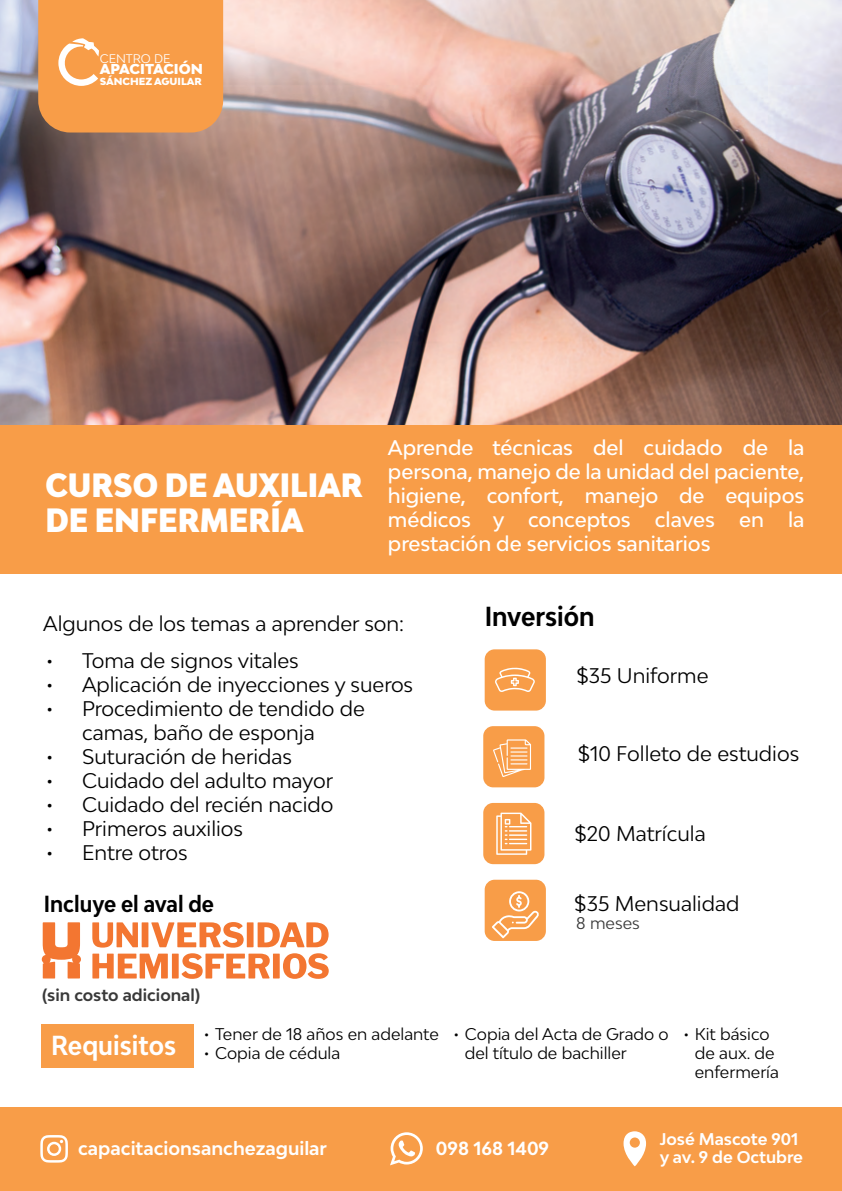
<style>
.page{position:relative;width:842px;height:1191px;background:#fff}
.page>*{position:absolute;margin:0;border:0;box-sizing:border-box;transform-origin:0 0}
.t1{font:900 condensed 31.8px/35.6px "Bw Modelica";color:#fff}
.t2{font:700 condensed 26px "Bw Modelica";color:#fff}
.t3{font:700 condensed 26px "Bw Modelica";color:#000}
.t4{font:700 condensed 22px "Bw Modelica";color:#000}
.t5{font:20px/24px "Bw Modelica";color:#000}
.t6{font:500 20px/24px "Bw Modelica";color:#fff;text-align:justify}
.t7{font:700 18px "Bw Modelica";color:#fff}
.t8{font:18px "Bw Modelica";color:#fff}
.t9{font:16px/19.2px "Bw Modelica";color:#000}
.t10{font:700 16px/18px "Bw Modelica";color:#fff}
.t11{font:700 16px "Bw Modelica";color:#393939}
.t12{font:16px "Bw Modelica";color:#393939}
.t13{font:900 13.6px "Bw Modelica";color:#fff}
.t14{font:11.8px "Bw Modelica";color:#fff}
.t15{font:900 9.8px "Bw Modelica";color:#fff}
</style>
<div class="page">
<div style="left:0;top:1107px;width:842px;height:84px;background:#f89d48"></div>
<svg style="left:390px;top:1132px;width:33px;height:34px"></svg>
<svg style="left:40px;top:1135px;width:28px;height:27px"></svg>
<svg style="left:623px;top:1131px;width:23px;height:35px"></svg>
<div style="left:0;top:424px;width:842px;height:149px;background:#f89d48"></div>
<img style="left:0;top:0;width:842px;height:424px">
<div style="left:38px;top:0;width:185px;height:132px;background:#f89d48"></div>
<div style="left:42px;top:1024px;width:152px;height:43px;background:#f89d48"></div>
<div style="left:483px;top:803px;width:61px;height:61px;background:#f89d48;border-radius:10px"></div>
<svg style="left:496px;top:812px;width:35px;height:43px"></svg>
<div style="left:485px;top:879px;width:61px;height:62px;background:#f89d48;border-radius:10px"></div>
<svg style="left:492px;top:891px;width:47px;height:47px"></svg>
<div style="left:483px;top:726px;width:61px;height:61px;background:#f89d48;border-radius:10px"></div>
<svg style="left:493px;top:739px;width:38px;height:38px"></svg>
<div style="left:485px;top:649px;width:61px;height:61px;background:#f89d48;border-radius:10px"></div>
<svg style="left:495px;top:667px;width:40px;height:25px"></svg>
<svg style="left:92px;top:922px;width:237px;height:25px"></svg>
<svg style="left:92px;top:953px;width:237px;height:25px"></svg>
<svg style="left:42px;top:922px;width:39px;height:56px"></svg>
<p class="t14" style="left:100px;top:51px;width:72px">CENTRO DE</p>
<p class="t13" style="left:100px;top:60px;width:105px">APACITACIÓN</p>
<p class="t15" style="left:100px;top:75px;width:104px">SÁNCHEZ AGUILAR</p>
<h1 class="t1" style="left:45px;top:466px;width:319px">CURSO DE AUXILIAR<br>DE ENFERMERÍA</h1>
<p class="t6" style="left:388px;top:435px;width:418px">Aprende técnicas del cuidado de la persona, manejo de la unidad del paciente, higiene, confort, manejo de equipos médicos y conceptos claves en la prestación de servicios sanitarios</p>
<p class="t5" style="left:43px;top:611px;width:362px">Algunos de los temas a aprender son:</p>
<p class="t5" style="left:46px;top:648px;width:254px">• Toma de signos vitales</p>
<p class="t5" style="left:46px;top:672px;width:369px">• Aplicación de inyecciones y sueros</p>
<p class="t5" style="left:82px;top:696px;width:284px;text-indent:-36px">• Procedimiento de tendido de camas, baño de esponja</p>
<p class="t5" style="left:46px;top:744px;width:247px">• Suturación de heridas</p>
<p class="t5" style="left:46px;top:768px;width:289px">• Cuidado del adulto mayor</p>
<p class="t5" style="left:46px;top:792px;width:289px">• Cuidado del recién nacido</p>
<p class="t5" style="left:46px;top:816px;width:199px">• Primeros auxilios</p>
<p class="t5" style="left:46px;top:840px;width:143px">• Entre otros</p>
<p class="t4" style="left:44px;top:889px;width:172px">Incluye el aval de</p>
<h2 class="t3" style="left:485px;top:600px;width:111px">Inversión</h2>
<p class="t5" style="left:576px;top:663px;width:134px">$35 Uniforme</p>
<p class="t5" style="left:578px;top:741px;width:223px">$10 Folleto de estudios</p>
<p class="t5" style="left:574px;top:820px;width:133px">$20 Matrícula</p>
<p class="t5" style="left:574px;top:891px;width:167px">$35 Mensualidad</p>
<p class="t12" style="left:576px;top:913px;width:65px">8 meses</p>
<p class="t11" style="left:42px;top:985px;width:160px">(sin costo adicional)</p>
<h2 class="t2" style="left:51px;top:1028px;width:127px">Requisitos</h2>
<p class="t9" style="left:204px;top:1023px;width:237px">• Tener de 18 años en adelante</p>
<p class="t9" style="left:204px;top:1043px;width:138px">• Copia de cédula</p>
<p class="t9" style="left:465px;top:1023px;width:205px;text-indent:-11px">• Copia del Acta de Grado o del título de bachiller</p>
<p class="t9" style="left:695px;top:1023px;width:86px;text-indent:-11px">• Kit básico de aux. de enfermería</p>
<p class="t8" style="left:428px;top:1139px;width:111px">098 168 1409</p>
<p class="t10" style="left:660px;top:1129px;width:145px">José Mascote 901 y av. 9 de Octubre</p>
<p class="t7" style="left:78px;top:1136px;width:250px">capacitacionsanchezaguilar</p>
<p class="t7" style="left:436px;top:1136px;width:115px">098 168 1409</p>
</div>
